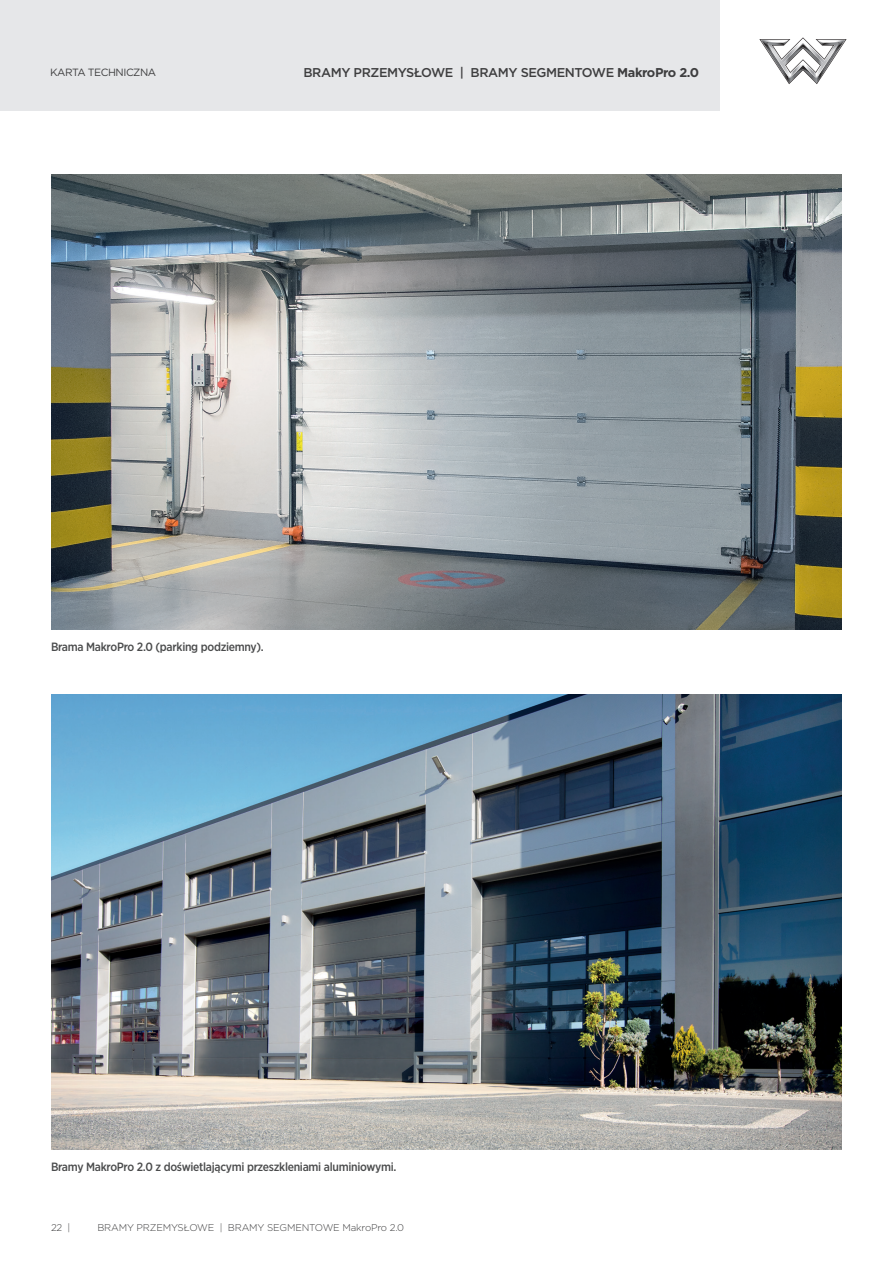
<style>
.page{position:relative;width:893px;height:1263px;background:#fff}
.page>*{position:absolute;margin:0;border:0;box-sizing:border-box;transform-origin:0 0}
.t1{font:500 12.75px "Gotham";letter-spacing:-.03em;color:#3e3e3f}
.t2{font:500 12px "Gotham Narrow";letter-spacing:-.025em;color:#4a4b4c}
.t3{font:10.5px "Gotham";letter-spacing:-.045em;color:#3e3e3f}
.t4{font:300 9.75px "Gotham";letter-spacing:-.015em;color:#3e3e3f}
.s1{font-weight:700}
</style>
<div class="page">
<div style="left:0;top:0;width:721px;height:111px;background:#e6e7e9"></div>
<svg style="left:759px;top:37px;width:88px;height:47px"></svg>
<img style="left:51px;top:694px;width:791px;height:455px">
<img style="left:51px;top:175px;width:791px;height:455px">
<p class="t3" style="left:50px;top:66px;width:108px">KARTA TECHNICZNA</p>
<p class="t1" style="left:303px;top:65px;width:397px">BRAMY PRZEMYSŁOWE | BRAMY SEGMENTOWE <span class="s1">MakroPro 2.0</span></p>
<p class="t2" style="left:51px;top:639px;width:214px">Brama MakroPro 2.0 (parking podziemny).</p>
<p class="t2" style="left:51px;top:1159px;width:347px">Bramy MakroPro 2.0 z doświetlającymi przeszkleniami aluminiowymi.</p>
<p class="t4" style="left:51px;top:1221px;width:21px">22 |</p>
<p class="t4" style="left:97px;top:1221px;width:308px">BRAMY PRZEMYSŁOWE | BRAMY SEGMENTOWE MakroPro 2.0</p>
</div>
